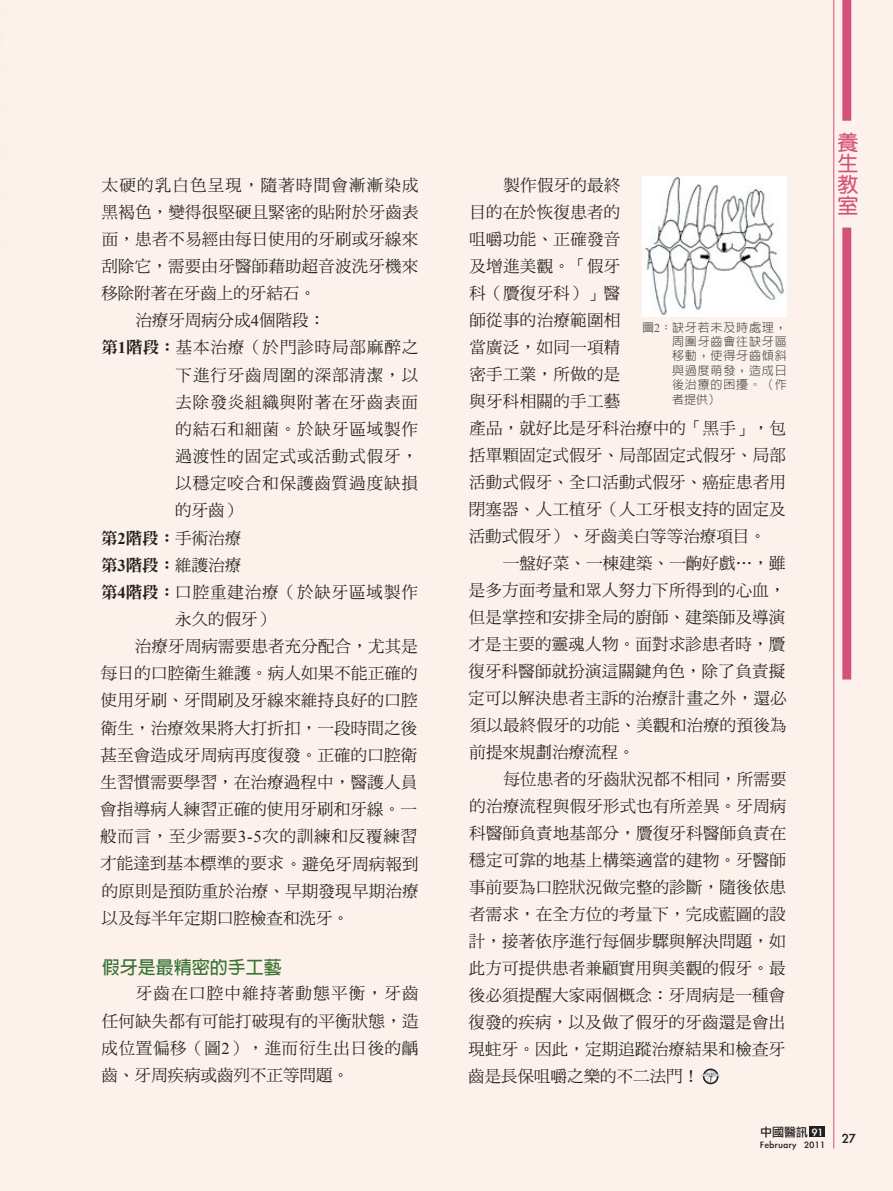
<style>
.page{position:relative;width:893px;height:1191px;background:#fdf2eb}
.page>*{position:absolute;margin:0;border:0;box-sizing:border-box;transform-origin:0 0}
.t1{font:21px/21px "DF Yuan Std W7";color:#d4517c;text-align:justify}
.t2{font:700 18px "Lin Gothic";color:#397334}
.t3{font:16.5px/27px "DF Ming Std W5";letter-spacing:.01em;color:#231f20;text-align:justify}
.t4{font:16.5px "DF Ming Std W5";letter-spacing:.055em;color:#231f20}
.t5{font:16.5px "DF Ming Std W5";letter-spacing:.045em;color:#231f20}
.t6{font:16.5px "DF Ming Std W5";letter-spacing:.07em;color:#231f20}
.t7{font:16.5px/27.2px "DF Ming Std W9";color:#231f20}
.t8{font:15px "Li Gothic Med";color:#231f20}
.t9{font:500 12px/14.4px "Lin Gothic";letter-spacing:.07em;color:#57585a;text-align:justify}
.t10{font:12px "Li Gothic Med";color:#231f20}
.t11{font:10.5px "Li Gothic Med";letter-spacing:.05em;color:#231f20}
.s1{font-family:"Times New Roman"}
.s2{font-family:"DF Ming Std W9"}
.s3{font-family:"Times New Roman";font-weight:700}
.s4{font-family:"DF Ming Std W5"}
.s5{font-family:"Times New Roman";font-weight:400}
.s6{color:#fff}
</style>
<div class="page">
<svg style="left:703px;top:1068px;width:15px;height:16px"></svg>
<svg style="left:701px;top:1070px;width:19px;height:12px"></svg>
<img style="left:642px;top:176px;width:145px;height:141px">
<div style="left:810px;top:1126px;width:15px;height:11px;background:#231f20"></div>
<hr style="left:833px;top:0;width:1px;height:1148px;background:#d4517c">
<div style="left:842px;top:227px;width:9px;height:452px;background:#d4517c"></div>
<div style="left:842px;top:0;width:9px;height:121px;background:#d4517c"></div>
<p class="t6" style="left:102px;top:176px;width:318px">太硬的乳白色呈現，隨著時間會漸漸染成</p>
<p class="t3" style="left:102px;top:198px;width:318px">黑褐色，變得很堅硬且緊密的貼附於牙齒表</p>
<p class="t3" style="left:102px;top:225px;width:318px">面，患者不易經由每日使用的牙刷或牙線來</p>
<p class="t3" style="left:102px;top:252px;width:318px">刮除它，需要由牙醫師藉助超音波洗牙機來</p>
<p class="t3" style="left:101px;top:279px;width:216px">移除附著在牙齒上的牙結石。</p>
<p class="t3" style="left:135px;top:307px;width:191px">治療牙周病分成<span class="s1">4</span>個階段：</p>
<p class="t4" style="left:101px;top:339px;width:318px"><span class="s2">第</span><span class="s3">1</span><span class="s2">階段：</span>基本治療（於門診時局部麻醉之</p>
<p class="t4" style="left:176px;top:366px;width:244px">下進行牙齒周圍的深部清潔，以</p>
<p class="t4" style="left:176px;top:393px;width:244px">去除發炎組織與附著在牙齒表面</p>
<p class="t4" style="left:175px;top:420px;width:244px">的結石和細菌。於缺牙區域製作</p>
<p class="t4" style="left:175px;top:447px;width:244px">過渡性的固定式或活動式假牙，</p>
<p class="t4" style="left:175px;top:474px;width:244px">以穩定咬合和保護齒質過度缺損</p>
<p class="t3" style="left:175px;top:497px;width:67px">的牙齒）</p>
<p class="t7" style="left:101px;top:524px;width:142px">第<span class="s3">2</span>階段：<span class="s4">手術治療</span>第<span class="s3">3</span>階段：<span class="s4">維護治療</span></p>
<p class="t4" style="left:101px;top:583px;width:318px"><span class="s2">第</span><span class="s3">4</span><span class="s2">階段：</span>口腔重建治療（於缺牙區域製作</p>
<p class="t3" style="left:175px;top:605px;width:100px">永久的假牙）</p>
<p class="t3" style="left:135px;top:632px;width:284px">治療牙周病需要患者充分配合，尤其是</p>
<p class="t3" style="left:101px;top:659px;width:318px">每日的口腔衛生維護。病人如果不能正確的</p>
<p class="t3" style="left:101px;top:687px;width:318px">使用牙刷、牙間刷及牙線來維持良好的口腔</p>
<p class="t3" style="left:101px;top:714px;width:318px">衛生，治療效果將大打折扣，一段時間之後</p>
<p class="t3" style="left:101px;top:741px;width:318px">甚至會造成牙周病再度復發。正確的口腔衛</p>
<p class="t3" style="left:100px;top:768px;width:318px">生習慣需要學習，在治療過程中，醫護人員</p>
<p class="t3" style="left:100px;top:795px;width:318px">會指導病人練習正確的使用牙刷和牙線。一</p>
<p class="t5" style="left:100px;top:827px;width:318px">般而言，至少需要<span class="s1">3-5</span>次的訓練和反覆練習</p>
<p class="t3" style="left:100px;top:849px;width:320px">才能達到基本標準的要求。避免牙周病報到</p>
<p class="t3" style="left:102px;top:877px;width:318px">的原則是預防重於治療、早期發現早期治療</p>
<p class="t3" style="left:102px;top:904px;width:249px">以及每半年定期口腔檢查和洗牙。</p>
<p class="t2" style="left:102px;top:958px;width:181px">假牙是最精密的手工藝</p>
<p class="t3" style="left:102px;top:979px;width:319px;text-indent:34px">牙齒在口腔中維持著動態平衡，牙齒任何缺失都有可能打破現有的平衡狀態，造成位置偏移（圖<span class="s1">2</span>），進而衍生出日後的齲齒、牙周疾病或齒列不正等問題。</p>
<p class="t3" style="left:469px;top:171px;width:319px;text-align:left;text-indent:35px">製作假牙的最終<br>目的在於恢復患者的<br>咀嚼功能、正確發音<br>及增進美觀。「假牙<br>科（贗復牙科）」醫<br>師從事的治療範圍相<br>當廣泛，如同一項精<br>密手工業，所做的是<br>與牙科相關的手工藝<br>產品，就好比是牙科治療中的「黑手」，包括單顆固定式假牙、局部固定式假牙、局部活動式假牙、全口活動式假牙、癌症患者用閉塞器、人工植牙（人工牙根支持的固定及活動式假牙）、牙齒美白等等治療項目。</p>
<p class="t3" style="left:468px;top:549px;width:320px;text-indent:35px">一盤好菜、一棟建築、一齣好戲⋯，雖是多方面考量和眾人努力下所得到的心血，但是掌控和安排全局的廚師、建築師及導演才是主要的靈魂人物。面對求診患者時，贗復牙科醫師就扮演這關鍵角色，除了負責擬定可以解決患者主訴的治療計畫之外，還必須以最終假牙的功能、美觀和治療的預後為前提來規劃治療流程。</p>
<p class="t3" style="left:468px;top:765px;width:320px;text-indent:35px">每位患者的牙齒狀況都不相同，所需要的治療流程與假牙形式也有所差異。牙周病科醫師負責地基部分，贗復牙科醫師負責在穩定可靠的地基上構築適當的建物。牙醫師事前要為口腔狀況做完整的診斷，隨後依患者需求，在全方位的考量下，完成藍圖的設計，接著依序進行每個步驟與解決問題，如此方可提供患者兼顧實用與美觀的假牙。最後必須提醒大家兩個概念：牙周病是一種會復發的疾病，以及做了假牙的牙齒還是會出現蛀牙。因此，定期追蹤治療結果和檢查牙齒是長保咀嚼之樂的不二法門！</p>
<p class="t9" style="left:672px;top:320px;width:116px;text-indent:-30px">圖<span class="s5">2</span>：缺牙若未及時處理，周圍牙齒會往缺牙區移動，使得牙齒傾斜與過度萌發，造成日後治療的困擾。（作者提供）</p>
<p class="t1" style="left:837px;top:132px;width:22px">養生教室</p>
<p class="t10" style="left:760px;top:1125px;width:64px">中國醫訊 <span class="s6">91</span></p>
<p class="t11" style="left:760px;top:1139px;width:66px">February 2011</p>
<p class="t8" style="left:842px;top:1130px;width:15px">27</p>
</div>
